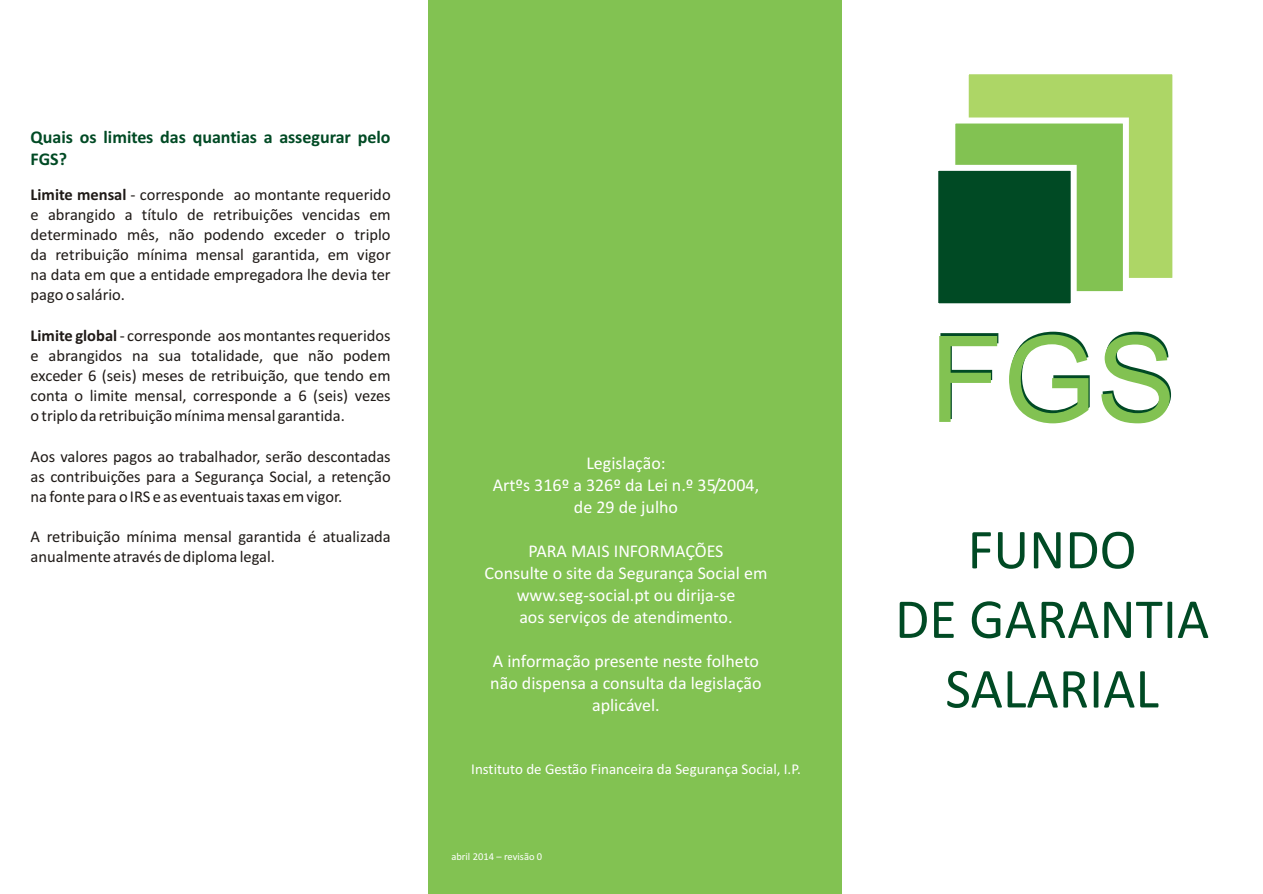
<style>
.page{position:relative;width:1263px;height:894px;background:#fff}
.page>*{position:absolute;margin:0;border:0;box-sizing:border-box;transform-origin:0 0}
.t1{font:120px "Arial";color:#004a24}
.t2{font:57px/69.6px "Calibri";color:#004a24;text-align:center}
.t3{font:18px/21.9px "Calibri";color:#fff;text-align:center}
.t4{font:700 18px/21.9px "Calibri";color:#004a24}
.t5{font:16.5px/20.1px "Calibri";color:#1f1a17;text-align:justify}
.t6{font:15px "Calibri";color:#fff}
.t7{font:10.5px "Calibri";color:#fff}
.s1{font-weight:700}
</style>
<div class="page">
<div style="left:428px;top:0;width:414px;height:894px;background:#82c252"></div>
<div style="left:963px;top:68px;width:215px;height:216px;background:#add666;border:6px solid #fff"></div>
<div style="left:949px;top:118px;width:180px;height:179px;background:#82c252;border:6px solid #fff"></div>
<div style="left:932px;top:165px;width:145px;height:144px;background:#004a24;border:6px solid #fff"></div>
<p class="t4" style="left:31px;top:127px;width:362px">Quais os limites das quantias a assegurar pelo<br>FGS?</p>
<p class="t5" style="left:31px;top:186px;width:362px"><span class="s1">Limite mensal</span> - corresponde ao montante requerido e abrangido a título de retribuições vencidas em determinado mês, não podendo exceder o triplo da retribuição mínima mensal garantida, em vigor na data em que a entidade empregadora lhe devia ter pago o salário.</p>
<p class="t5" style="left:31px;top:327px;width:362px"><span class="s1">Limite global</span> - corresponde aos montantes requeridos e abrangidos na sua totalidade, que não podem exceder 6 (seis) meses de retribuição, que tendo em conta o limite mensal, corresponde a 6 (seis) vezes o triplo da retribuição mínima mensal garantida.</p>
<p class="t5" style="left:31px;top:447px;width:362px">Aos valores pagos ao trabalhador, serão descontadas as contribuições para a Segurança Social, a retenção na fonte para o IRS e as eventuais taxas em vigor.</p>
<p class="t5" style="left:31px;top:528px;width:362px">A retribuição mínima mensal garantida é atualizada anualmente através de diploma legal.</p>
<p class="t3" style="left:493px;top:454px;width:268px">Legislação:<br>Artºs 316º a 326º da Lei n.º 35/2004, de 29 de julho</p>
<p class="t3" style="left:485px;top:542px;width:284px">PARA MAIS INFORMAÇÕES<br>Consulte o site da Segurança Social em www.seg-social.pt ou dirija-se<br>aos serviços de atendimento.</p>
<p class="t3" style="left:490px;top:652px;width:273px">A informação presente neste folheto não dispensa a consulta da legislação aplicável.</p>
<p class="t6" style="left:471px;top:763px;width:331px">Instituto de Gestão Financeira da Segurança Social, I.P.</p>
<p class="t7" style="left:451px;top:852px;width:92px">abril 2014 – revisão 0</p>
<h1 class="t1" style="left:931px;top:332px;width:248px">FGS</h1>
<h2 class="t2" style="left:895px;top:519px;width:316px">FUNDO<br>DE GARANTIA<br>SALARIAL</h2>
</div>
